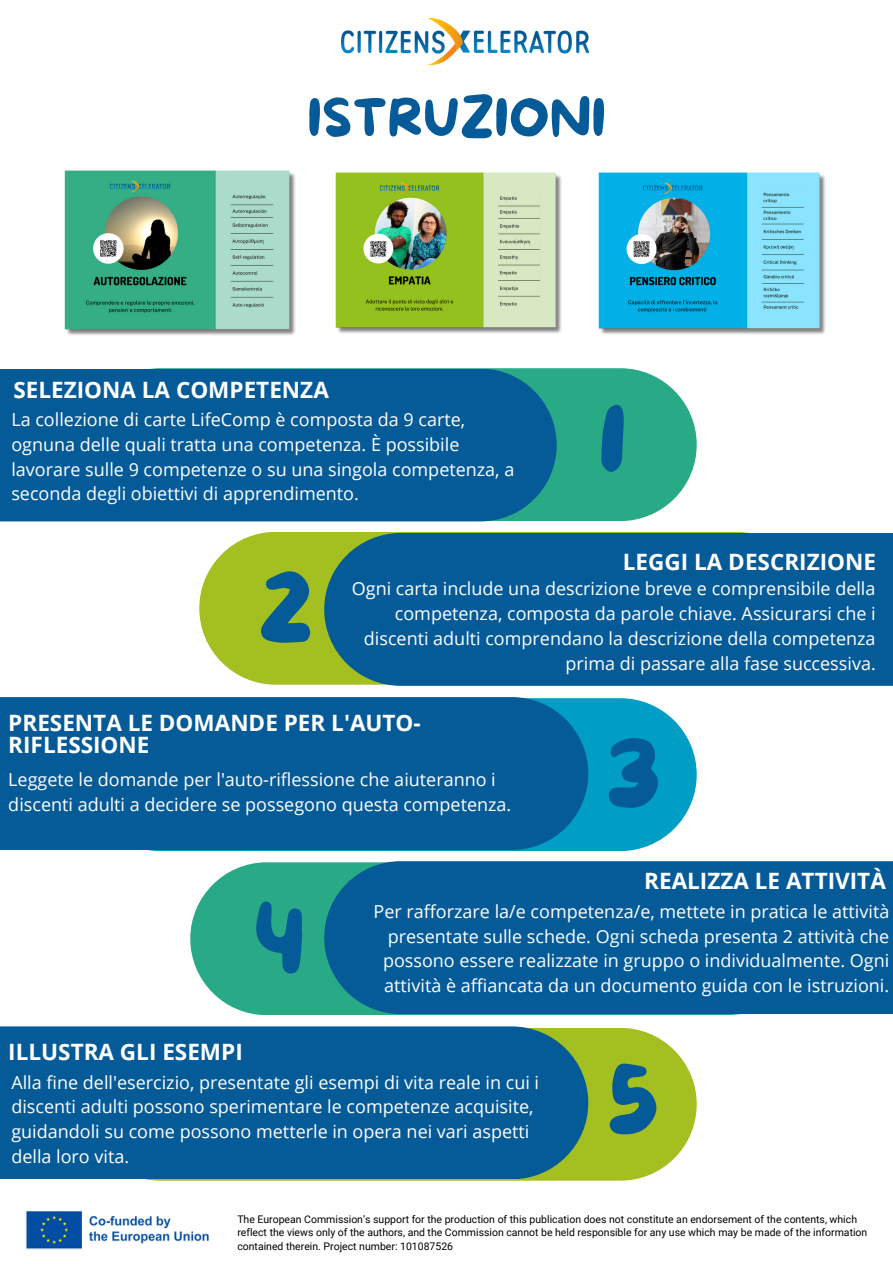
<style>
.page{position:relative;width:893px;height:1264px;background:#fff}
.page>*{position:absolute;margin:0;border:0;box-sizing:border-box;transform-origin:0 0}
.t1{font:97.2px "More Sugar";color:#055b98}
.t2{font:52.5px "More Sugar";color:#055b98}
.t3{font:700 22.5px/22.5px "Open Sans";color:#fff}
.t4{font:18px/24.8px "Open Sans";color:#fff}
.t5{font:10.5px/13px "Roboto";color:#000}
</style>
<div class="page">
<div style="left:199px;top:532px;width:613px;height:152px;background:#a4bf20;border-radius:76px"></div>
<div style="left:84px;top:368px;width:612px;height:153px;background:#29aa86;border-radius:76px"></div>
<div style="left:324px;top:533px;width:568px;height:153px;background:#055b98"></div>
<div style="left:0;top:368px;width:556px;height:153px;background:#055b98"></div>
<div style="left:190px;top:862px;width:613px;height:153px;background:#29aa86;border-radius:76px"></div>
<div style="left:84px;top:698px;width:612px;height:153px;background:#009dc4;border-radius:76px"></div>
<div style="left:324px;top:861px;width:568px;height:153px;background:#055b98"></div>
<div style="left:0;top:697px;width:588px;height:153px;background:#055b98"></div>
<img style="left:342px;top:19px;width:246px;height:46px">
<img style="left:25px;top:1211px;width:184px;height:39px">
<div style="left:84px;top:1027px;width:612px;height:153px;background:#a4bf20;border-radius:76px"></div>
<div style="left:0;top:1026px;width:588px;height:153px;background:#055b98"></div>
<img style="left:64px;top:171px;width:231px;height:164px">
<img style="left:598px;top:172px;width:228px;height:162px">
<img style="left:335px;top:172px;width:227px;height:162px">
<p class="t2" style="left:307px;top:89px;width:300px">ISTRUZIONI</p>
<p class="t3" style="left:13px;top:377px;width:317px">SELEZIONA LA COMPETENZA</p>
<p class="t4" style="left:11px;top:407px;width:504px">La collezione di carte LifeComp è composta da 9 carte, ognuna delle quali tratta una competenza. È possibile lavorare sulle 9 competenze o su una singola competenza, a seconda degli obiettivi di apprendimento.</p>
<p class="t1" style="left:597px;top:384px;width:31px">1</p>
<p class="t1" style="left:257px;top:553px;width:58px">2</p>
<p class="t3" style="left:623px;top:549px;width:255px">LEGGI LA DESCRIZIONE</p>
<p class="t4" style="left:352px;top:576px;width:525px;text-align:right">Ogni carta include una descrizione breve e comprensibile della competenza, composta da parole chiave. Assicurarsi che i discenti adulti comprendano la descrizione della competenza prima di passare alla fase successiva.</p>
<p class="t3" style="left:8px;top:710px;width:414px">PRESENTA LE DOMANDE PER L'AUTO-<br>RIFLESSIONE</p>
<p class="t4" style="left:8px;top:767px;width:504px">Leggete le domande per l'auto-riflessione che aiuteranno i discenti adulti a decidere se possegono questa competenza.</p>
<p class="t1" style="left:605px;top:719px;width:58px">3</p>
<p class="t3" style="left:644px;top:869px;width:243px">REALIZZA LE ATTIVITÀ</p>
<p class="t1" style="left:252px;top:883px;width:55px">4</p>
<p class="t4" style="left:383px;top:898px;width:508px;text-align:justify;text-indent:-9px">Per rafforzare la/e competenza/e, mettete in pratica le attività presentate sulle schede. Ogni scheda presenta 2 attività che possono essere realizzate in gruppo o individualmente. Ogni attività è affiancata da un documento guida con le istruzioni.</p>
<p class="t3" style="left:8px;top:1040px;width:236px">ILLUSTRA GLI ESEMPI</p>
<p class="t4" style="left:11px;top:1069px;width:529px">Alla fine dell'esercizio, presentate gli esempi di vita reale in cui i discenti adulti possono sperimentare le competenze acquisite, guidandoli su come possono metterle in opera nei vari aspetti della loro vita.</p>
<p class="t1" style="left:606px;top:1044px;width:55px">5</p>
<p class="t5" style="left:237px;top:1213px;width:631px">The European Commission’s support for the production of this publication does not constitute an endorsement of the contents, which reflect the views only of the authors, and the Commission cannot be held responsible for any use which may be made of the information contained therein. Project number: 101087526</p>
</div>
